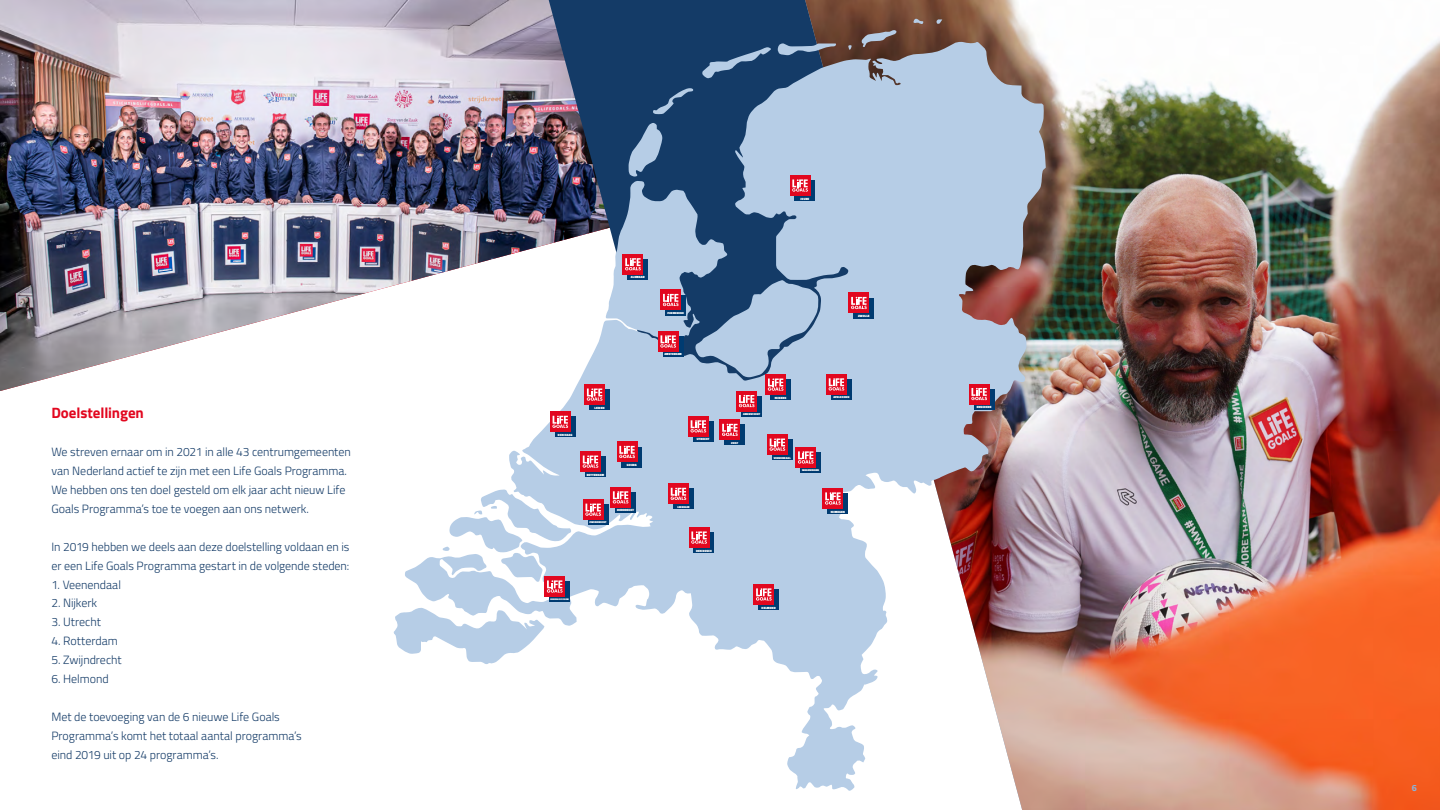
<style>
.page{position:relative;width:1440px;height:810px;background:#fff}
.page>*{position:absolute;margin:0;border:0;box-sizing:border-box;transform-origin:0 0}
.t1{font:700 15px "Titillium Web";letter-spacing:-.005em;color:#e2071f}
.t2{font:300 12px/19px "Titillium Web";letter-spacing:-.005em;color:#143b67}
.t3{font:700 9px "Titillium Web";color:#8ab4da}
.t4{font:900 3.15px "Titillium";color:#fff}
.t5{font:900 3.07px "Titillium";color:#fff}
.t6{font:900 2.92px "Titillium";color:#fff}
.t7{font:900 2.85px "Titillium";color:#fff}
.t8{font:900 2.78px "Titillium";color:#fff}
.t9{font:900 2.7px "Titillium";color:#fff}
.t10{font:900 2.33px "Titillium";color:#fff}
</style>
<div class="page">
<img style="left:0;top:0;width:549px;height:391px">
<div style="left:549px;top:0;width:256px;height:41px;background:#143b67"></div>
<img style="left:805px;top:0;width:635px;height:810px">
<img style="left:405px;top:41px;width:641px;height:750px">
<svg style="left:394px;top:607px;width:150px;height:57px"></svg>
<svg style="left:653px;top:88px;width:40px;height:26px"></svg>
<svg style="left:702px;top:47px;width:70px;height:31px;background:#3b5e85"></svg>
<svg style="left:778px;top:43px;width:58px;height:12px"></svg>
<svg style="left:848px;top:45px;width:4px;height:6px"></svg>
<svg style="left:861px;top:30px;width:36px;height:17px"></svg>
<svg style="left:913px;top:19px;width:11px;height:5px"></svg>
<svg style="left:936px;top:19px;width:6px;height:5px"></svg>
<div style="left:853px;top:298px;width:21px;height:21px;background:#003b71"></div>
<div style="left:848px;top:292px;width:21px;height:21px;background:#e2071f"></div>
<svg style="left:851px;top:297px;width:16px;height:12px"></svg>
<div style="left:800px;top:452px;width:21px;height:21px;background:#003b71"></div>
<div style="left:795px;top:447px;width:21px;height:21px;background:#e2071f"></div>
<svg style="left:798px;top:451px;width:16px;height:13px"></svg>
<div style="left:974px;top:389px;width:21px;height:21px;background:#003b71"></div>
<div style="left:969px;top:384px;width:21px;height:21px;background:#e2071f"></div>
<svg style="left:971px;top:388px;width:16px;height:12px"></svg>
<div style="left:827px;top:493px;width:21px;height:21px;background:#003b71"></div>
<div style="left:822px;top:488px;width:21px;height:21px;background:#e2071f"></div>
<svg style="left:825px;top:492px;width:16px;height:13px"></svg>
<div style="left:549px;top:581px;width:21px;height:21px;background:#003b71"></div>
<div style="left:544px;top:576px;width:21px;height:21px;background:#e2071f"></div>
<svg style="left:442px;top:488px;width:129px;height:105px"></svg>
<div style="left:693px;top:532px;width:21px;height:21px;background:#003b71"></div>
<div style="left:689px;top:527px;width:21px;height:21px;background:#e2071f"></div>
<svg style="left:691px;top:531px;width:16px;height:13px"></svg>
<div style="left:621px;top:447px;width:21px;height:21px;background:#003b71"></div>
<div style="left:617px;top:441px;width:21px;height:21px;background:#e2071f"></div>
<svg style="left:619px;top:446px;width:16px;height:12px"></svg>
<div style="left:615px;top:492px;width:21px;height:21px;background:#003b71"></div>
<div style="left:610px;top:487px;width:21px;height:21px;background:#e2071f"></div>
<svg style="left:613px;top:491px;width:15px;height:13px"></svg>
<div style="left:555px;top:416px;width:21px;height:21px;background:#003b71"></div>
<div style="left:550px;top:411px;width:21px;height:21px;background:#e2071f"></div>
<svg style="left:552px;top:416px;width:16px;height:12px"></svg>
<div style="left:589px;top:389px;width:21px;height:21px;background:#003b71"></div>
<svg style="left:584px;top:384px;width:3px;height:21px"></svg>
<div style="left:741px;top:396px;width:21px;height:21px;background:#003b71"></div>
<div style="left:736px;top:391px;width:21px;height:21px;background:#e2071f"></div>
<div style="left:831px;top:379px;width:21px;height:21px;background:#003b71"></div>
<div style="left:826px;top:374px;width:21px;height:21px;background:#e2071f"></div>
<svg style="left:829px;top:378px;width:15px;height:13px"></svg>
<div style="left:673px;top:488px;width:21px;height:21px;background:#003b71"></div>
<svg style="left:668px;top:483px;width:21px;height:21px"></svg>
<svg style="left:671px;top:488px;width:15px;height:12px"></svg>
<div style="left:724px;top:424px;width:21px;height:21px;background:#003b71"></div>
<div style="left:719px;top:419px;width:21px;height:21px;background:#e2071f"></div>
<svg style="left:722px;top:424px;width:16px;height:12px"></svg>
<div style="left:758px;top:589px;width:21px;height:21px;background:#003b71"></div>
<div style="left:753px;top:584px;width:21px;height:21px;background:#e2071f"></div>
<svg style="left:756px;top:588px;width:16px;height:13px"></svg>
<div style="left:585px;top:456px;width:21px;height:21px;background:#003b71"></div>
<div style="left:580px;top:451px;width:21px;height:21px;background:#e2071f"></div>
<svg style="left:583px;top:455px;width:15px;height:13px"></svg>
<div style="left:693px;top:421px;width:21px;height:21px;background:#003b71"></div>
<div style="left:688px;top:416px;width:21px;height:21px;background:#e2071f"></div>
<svg style="left:691px;top:420px;width:15px;height:12px"></svg>
<svg style="left:587px;top:122px;width:232px;height:285px;background:#8295b3"></svg>
<div style="left:772px;top:439px;width:21px;height:21px;background:#003b71"></div>
<div style="left:767px;top:434px;width:21px;height:21px;background:#e2071f"></div>
<svg style="left:770px;top:438px;width:15px;height:13px"></svg>
<div style="left:588px;top:504px;width:21px;height:21px;background:#003b71"></div>
<div style="left:583px;top:499px;width:21px;height:21px;background:#e2071f"></div>
<svg style="left:585px;top:504px;width:16px;height:12px"></svg>
<p class="t1" style="left:51px;top:401px;width:94px">Doelstellingen</p>
<p class="t2" style="left:51px;top:441px;width:301px">We streven ernaar om in 2021 in alle 43 centrumgemeenten van Nederland actief te zijn met een Life Goals Programma.<br>We hebben ons ten doel gesteld om elk jaar acht nieuw Life Goals Programma’s toe te voegen aan ons netwerk.</p>
<p class="t2" style="left:51px;top:536px;width:300px">In 2019 hebben we deels aan deze doelstelling voldaan en is er een Life Goals Programma gestart in de volgende steden:</p>
<p class="t2" style="left:51px;top:574px;width:71px">1. Veenendaal</p>
<p class="t2" style="left:51px;top:593px;width:47px">2. Nijkerk</p>
<p class="t2" style="left:51px;top:612px;width:51px">3. Utrecht</p>
<p class="t2" style="left:51px;top:631px;width:68px">4. Rotterdam</p>
<p class="t2" style="left:51px;top:650px;width:72px">5. Zwijndrecht</p>
<p class="t2" style="left:51px;top:669px;width:59px">6. Helmond</p>
<p class="t2" style="left:51px;top:707px;width:252px">Met de toevoeging van de 6 nieuwe Life Goals<br>Programma’s komt het totaal aantal programma’s eind 2019 uit op 24 programma’s.</p>
<p class="t4" style="left:801px;top:196px;width:10px">JOURE</p>
<p class="t5" style="left:631px;top:275px;width:15px">ALKMAAR</p>
<p class="t5" style="left:558px;top:433px;width:16px">DEN HAAG</p>
<p class="t5" style="left:595px;top:405px;width:12px">LEIDEN</p>
<p class="t5" style="left:587px;top:472px;width:19px">ROTTERDAM</p>
<p class="t5" style="left:627px;top:463px;width:11px">GOUDA</p>
<p class="t9" style="left:590px;top:521px;width:19px">ZWIJNDRECHT</p>
<p class="t5" style="left:617px;top:508px;width:18px">DORDRECHT</p>
<p class="t10" style="left:550px;top:598px;width:20px">BERGEN OP ZOOM</p>
<p class="t7" style="left:667px;top:311px;width:18px">PURMEREND</p>
<p class="t6" style="left:664px;top:352px;width:19px">AMSTERDAM</p>
<p class="t4" style="left:697px;top:437px;width:14px">UTRECHT</p>
<p class="t8" style="left:677px;top:505px;width:14px">LEERDAM</p>
<p class="t5" style="left:696px;top:548px;width:18px">DEN BOSCH</p>
<p class="t4" style="left:858px;top:314px;width:13px">ZWOLLE</p>
<p class="t8" style="left:743px;top:412px;width:19px">AMERSFOORT</p>
<p class="t7" style="left:731px;top:441px;width:9px">ZEIST</p>
<p class="t5" style="left:775px;top:395px;width:13px">NIJKERK</p>
<p class="t8" style="left:774px;top:456px;width:18px">VEENENDAAL</p>
<p class="t8" style="left:802px;top:468px;width:18px">WAGENINGEN</p>
<p class="t7" style="left:833px;top:395px;width:17px">APELDOORN</p>
<p class="t5" style="left:831px;top:509px;width:16px">NIJMEGEN</p>
<p class="t5" style="left:762px;top:605px;width:16px">HELMOND</p>
<p class="t5" style="left:977px;top:405px;width:16px">ENSCHEDE</p>
<p class="t3" style="left:1412px;top:781px;width:7px">6</p>
</div>
